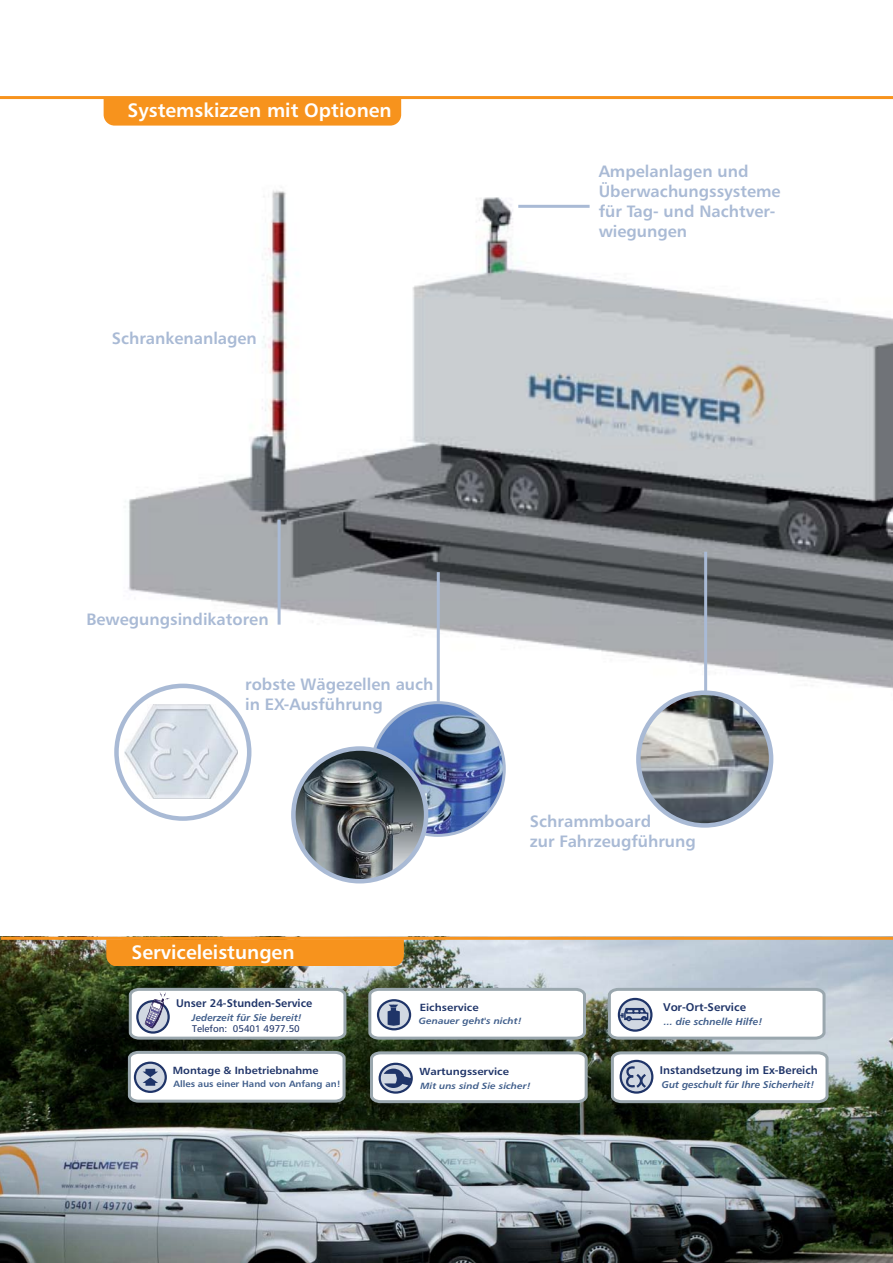
<style>
.page{position:relative;width:893px;height:1263px;background:#fff}
.page>*{position:absolute;margin:0;border:0;box-sizing:border-box;transform-origin:0 0}
.t1{font:19.5px "Humanist 777 BT Bold B";color:#fff}
.t2{font:16.5px/19.8px "Humanist 777 BT Bold B";color:#a9bad5}
.t3{font:11.25px "Humanist 777 BT Bold B";color:#1f3468}
.t4{font:11.1px "Humanist 777 BT Bold B";color:#1f3468}
.t5{font:10.35px "Humanist 777 BT Bold B";color:#1f3468;scale:1.05 1}
.t6{font:10.35px "Humanist 777 BT Bold B";color:#1f3468;scale:1.1 1}
.t7{font:10.2px "Humanist 777 BT Bold B";color:#1f3468;scale:1.11 1}
.t8{font:9.75px "Humanist 777 BT Bold Italic B";color:#405e8b}
.t9{font:9.75px "Humanist 777 BT Roman B";color:#1f3468}
.t10{font:9.15px "Humanist 777 BT Bold B";color:#405e8b;scale:1.05 1}
.t11{font:9px "Humanist 777 BT Bold Italic B";color:#405e8b;scale:1.11 1}
.t12{font:9px "Humanist 777 BT Bold Italic B";color:#405e8b;scale:1.1 1}
</style>
<div class="page">
<img style="left:99px;top:99px;width:794px;height:785px">
<img style="left:0;top:937px;width:893px;height:326px">
<div style="left:104px;top:99px;width:297px;height:26px;background:#f7931d"></div>
<hr style="left:0;top:96px;width:893px;height:3px;background:#f7931d">
<div style="left:106px;top:940px;width:298px;height:26px;background:#f7931d"></div>
<hr style="left:1px;top:937px;width:892px;height:3px;background:#f7931d">
<svg style="left:126px;top:1049px;width:221px;height:55px"></svg>
<svg style="left:127px;top:986px;width:221px;height:55px"></svg>
<svg style="left:367px;top:986px;width:220px;height:55px"></svg>
<svg style="left:368px;top:1050px;width:221px;height:55px"></svg>
<svg style="left:606px;top:986px;width:221px;height:55px"></svg>
<svg style="left:609px;top:1050px;width:221px;height:55px"></svg>
<hr style="left:518px;top:205px;width:71px;height:3px;background:#a9bad5">
<hr style="left:437px;top:572px;width:3px;height:147px;background:#a9bad5">
<hr style="left:278px;top:520px;width:3px;height:105px;background:#a9bad5">
<hr style="left:704px;top:552px;width:3px;height:157px;background:#a9bad5">
<img style="left:638px;top:693px;width:133px;height:132px;border-radius:50%">
<div style="left:636px;top:690px;width:137px;height:138px;border:4px solid #a9bad5;border-radius:50%"></div>
<svg style="left:114px;top:684px;width:137px;height:137px"></svg>
<img style="left:371px;top:703px;width:133px;height:132px;border-radius:50%">
<img style="left:292px;top:749px;width:133px;height:132px;border-radius:50%">
<div style="left:291px;top:746px;width:137px;height:137px;border:4px solid #a9bad5;border-radius:50%"></div>
<p class="t1" style="left:128px;top:102px;width:266px">Systemskizzen mit Optionen</p>
<p class="t2" style="left:112px;top:329px;width:147px">Schrankenanlagen</p>
<p class="t2" style="left:599px;top:162px;width:184px">Ampelanlagen und<br>Überwachungssysteme für Tag- und Nachtver&shy;wiegungen</p>
<p class="t2" style="left:86px;top:610px;width:184px">Bewegungsindikatoren</p>
<p class="t2" style="left:245px;top:675px;width:190px">robste Wägezellen auch in EX-Ausführung</p>
<p class="t1" style="left:131px;top:944px;width:164px">Serviceleistungen</p>
<p class="t4" style="left:176px;top:998px;width:138px">Unser 24-Stunden-Service</p>
<p class="t8" style="left:192px;top:1013px;width:112px">Jederzeit für Sie bereit!</p>
<p class="t9" style="left:192px;top:1023px;width:109px">Telefon: 05401 4977.50</p>
<p class="t2" style="left:530px;top:812px;width:167px">Schrammboard<br>zur Fahrzeugführung</p>
<p class="t6" style="left:420px;top:1003px;width:55px">Eichservice</p>
<p class="t12" style="left:419px;top:1017px;width:95px">Genauer geht's nicht!</p>
<p class="t3" style="left:663px;top:1002px;width:84px">Vor-Ort-Service</p>
<p class="t8" style="left:664px;top:1017px;width:100px">... die schnelle Hilfe!</p>
<p class="t5" style="left:173px;top:1066px;width:140px">Montage &amp; Inbetriebnahme</p>
<p class="t10" style="left:174px;top:1080px;width:161px">Alles aus einer Hand von Anfang an!</p>
<p class="t7" style="left:420px;top:1067px;width:82px">Wartungsservice</p>
<p class="t11" style="left:420px;top:1082px;width:101px">Mit uns sind Sie sicher!</p>
<p class="t3" style="left:660px;top:1065px;width:160px">Instandsetzung im Ex-Bereich</p>
<p class="t8" style="left:662px;top:1080px;width:154px">Gut geschult für Ihre Sicherheit!</p>
</div>
